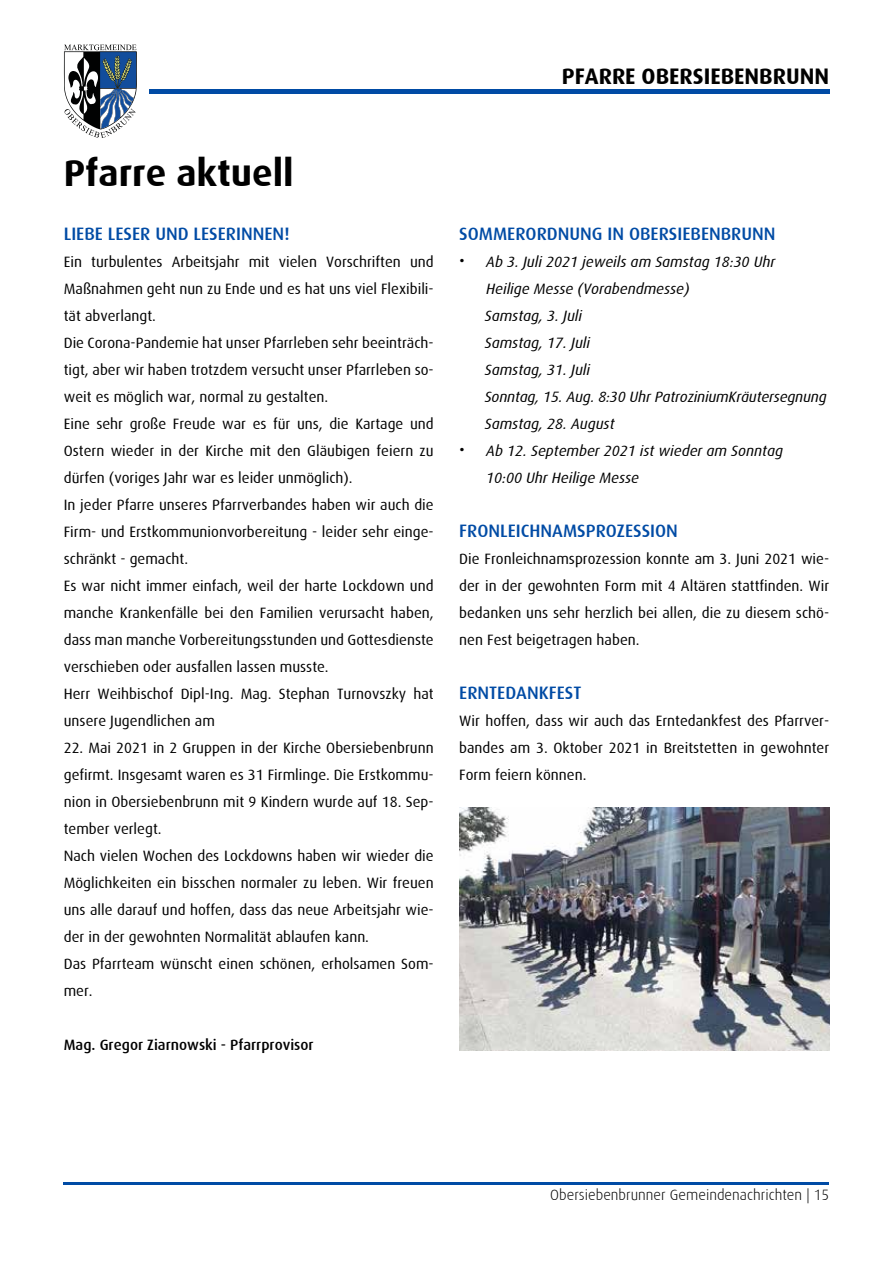
<style>
.page{position:relative;width:893px;height:1263px;background:#fff}
.page>*{position:absolute;margin:0;border:0;box-sizing:border-box;transform-origin:0 0}
.t1{font:700 37.5px "Dax";color:#000}
.t2{font:700 22.5px "Dax";color:#000}
.t3{font:500 18px "Dax";color:#004ba5}
.t4{font:15px/27px "Dax";color:#000}
.t5{font:italic 15px/27px "Dax";color:#000}
.t6{font:300 15px "Dax";color:#000}
.t7{font:500 15px "Dax";color:#000}
.s1{font-style:normal;font-size:18px}
</style>
<div class="page">
<div style="left:149px;top:89px;width:680px;height:5px;background:#004ba5"></div>
<hr style="left:64px;top:1182px;width:765px;height:2px;background:#004ba5">
<svg style="left:64px;top:45px;width:73px;height:93px"></svg>
<img style="left:459px;top:807px;width:370px;height:243px">
<h2 class="t2" style="left:562px;top:64px;width:269px">PFARRE OBERSIEBENBRUNN</h2>
<h1 class="t1" style="left:64px;top:152px;width:232px">Pfarre aktuell</h1>
<p class="t3" style="left:64px;top:224px;width:228px">LIEBE LESER UND LESERINNEN!</p>
<p class="t4" style="left:64px;top:248px;width:371px">Ein turbulentes Arbeitsjahr mit vielen Vorschriften und Maßnahmen geht nun zu Ende und es hat uns viel Flexibili&shy;tät abverlangt.<br>Die Corona-Pandemie hat unser Pfarrleben sehr beeinträch&shy;tigt, aber wir haben trotzdem versucht unser Pfarrleben so&shy;weit es möglich war, normal zu gestalten.<br>Eine sehr große Freude war es für uns, die Kartage und Ostern wieder in der Kirche mit den Gläubigen feiern zu dürfen (voriges Jahr war es leider unmöglich).<br>In jeder Pfarre unseres Pfarrverbandes haben wir auch die Firm- und Erstkommunionvorbereitung - leider sehr einge&shy;schränkt - gemacht.<br>Es war nicht immer einfach, weil der harte Lockdown und manche Krankenfälle bei den Familien verursacht haben, dass man manche Vorbereitungsstunden und Gottesdienste verschieben oder ausfallen lassen musste.<br>Herr Weihbischof Dipl-Ing. Mag. Stephan Turnovszky hat unsere Jugendlichen am</p>
<p class="t4" style="left:64px;top:734px;width:371px">22. Mai 2021 in 2 Gruppen in der Kirche Obersiebenbrunn gefirmt. Insgesamt waren es 31 Firmlinge. Die Erstkommu&shy;nion in Obersiebenbrunn mit 9 Kindern wurde auf 18. Sep&shy;tember verlegt.<br>Nach vielen Wochen des Lockdowns haben wir wieder die Möglichkeiten ein bisschen normaler zu leben. Wir freuen uns alle darauf und hoffen, dass das neue Arbeitsjahr wie&shy;der in der gewohnten Normalität ablaufen kann.<br>Das Pfarrteam wünscht einen schönen, erholsamen Som&shy;mer.</p>
<p class="t7" style="left:64px;top:1036px;width:251px">Mag. Gregor Ziarnowski - Pfarrprovisor</p>
<p class="t3" style="left:459px;top:224px;width:318px">SOMMERORDNUNG IN OBERSIEBENBRUNN</p>
<p class="t5" style="left:485px;top:248px;width:343px;text-indent:-26px"><span class="s1">•</span> Ab 3. Juli 2021 jeweils am Samstag 18:30 Uhr<br>Heilige Messe (Vorabendmesse)<br>Samstag, 3. Juli<br>Samstag, 17. Juli<br>Samstag, 31. Juli<br>Sonntag, 15. Aug. 8:30 Uhr PatroziniumKräutersegnung<br>Samstag, 28. August</p>
<p class="t5" style="left:486px;top:437px;width:298px;text-indent:-27px"><span class="s1">•</span> Ab 12. September 2021 ist wieder am Sonntag<br>10:00 Uhr Heilige Messe</p>
<p class="t3" style="left:459px;top:521px;width:220px">FRONLEICHNAMSPROZESSION</p>
<p class="t4" style="left:459px;top:545px;width:371px;text-align:justify">Die Fronleichnamsprozession konnte am 3. Juni 2021 wie&shy;der in der gewohnten Form mit 4 Altären stattfinden. Wir bedanken uns sehr herzlich bei allen, die zu diesem schö&shy;nen Fest beigetragen haben.</p>
<p class="t3" style="left:459px;top:683px;width:124px">ERNTEDANKFEST</p>
<p class="t4" style="left:459px;top:707px;width:371px;text-align:justify">Wir hoffen, dass wir auch das Erntedankfest des Pfarrver&shy;bandes am 3. Oktober 2021 in Breitstetten in gewohnter Form feiern können.</p>
<p class="t6" style="left:550px;top:1186px;width:280px">Obersiebenbrunner Gemeindenachrichten | 15</p>
</div>
